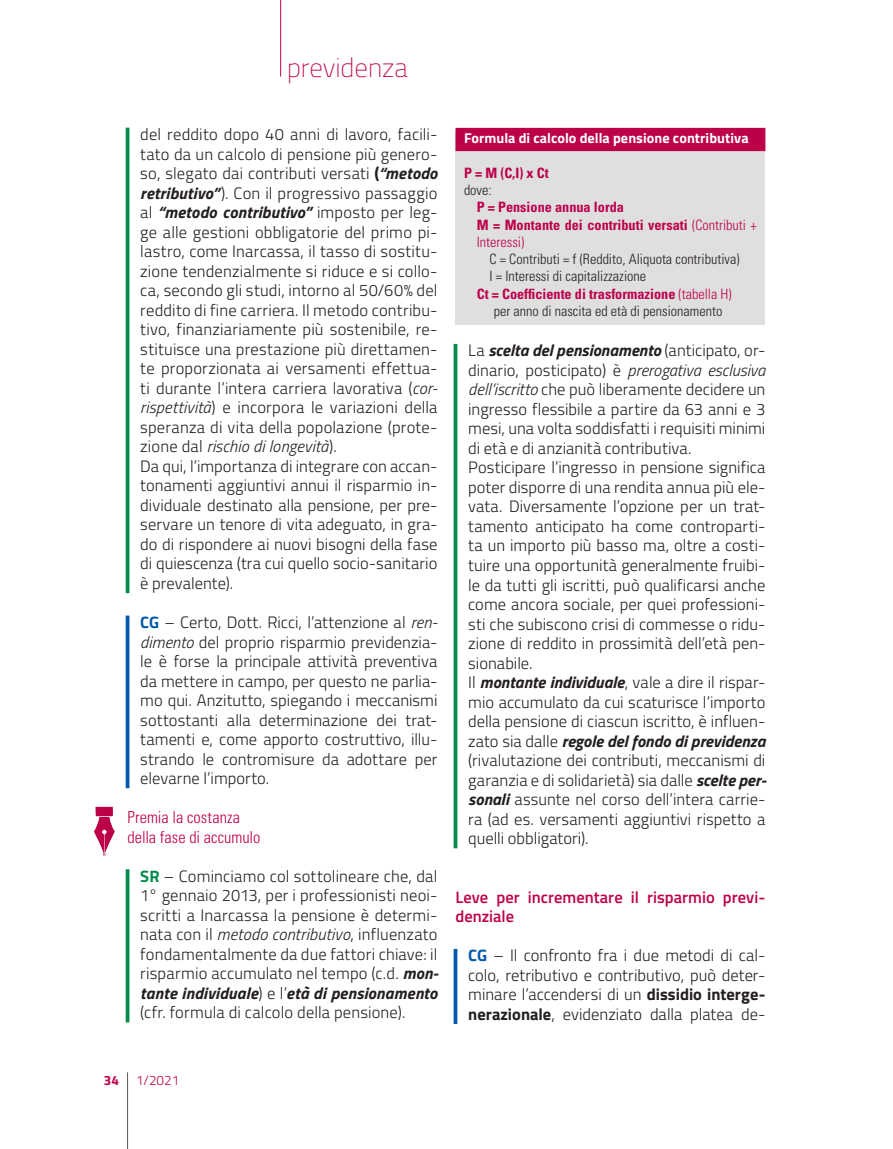
<style>
.page{position:relative;width:893px;height:1149px;background:#fff}
.page>*{position:absolute;margin:0;border:0;box-sizing:border-box;transform-origin:0 0}
.t1{font:100 27px "Titillium";color:#bd004a}
.t2{font:300 16.5px/19.5px "Titillium";letter-spacing:.005em;color:#241f1f;text-align:justify}
.t3{font:600 16.5px/19.5px "Titillium";color:#bd004a}
.t4{font:300 condensed 16.5px/19.5px "Univers LT Std";color:#bd004a}
.t5{font:700 condensed 14.25px/17.2px "Univers LT Std";color:#bd004a}
.t6{font:300 condensed 14.25px "Univers LT Std";color:#241f1f}
.t7{font:700 14.25px "Titillium";letter-spacing:.005em;color:#fff}
.t8{font:300 13.5px "Titillium";color:#bd004a}
.t9{font:700 13.5px "Titillium";color:#bd004a}
.s1{font-weight:700}
.s2{font-weight:700;font-style:italic}
.s3{font-style:italic}
.s4{font-weight:700;color:#0059ab}
.s5{font-weight:700;color:#008c4b}
.s6{font-weight:300}
</style>
<div class="page">
<hr style="left:127px;top:1071px;width:1px;height:77px;background:#5a5758">
<hr style="left:280px;top:0;width:1px;height:77px;background:#bd004a">
<hr style="left:126px;top:128px;width:3px;height:465px;background:#008c4b">
<hr style="left:126px;top:615px;width:3px;height:173px;background:#0059ab">
<hr style="left:126px;top:869px;width:3px;height:153px;background:#008c4b">
<hr style="left:454px;top:344px;width:3px;height:504px;background:#008c4b">
<hr style="left:454px;top:948px;width:3px;height:75px;background:#0059ab">
<svg style="left:94px;top:806px;width:21px;height:49px"></svg>
<div style="left:455px;top:133px;width:310px;height:191px;background:#e0dfdf"></div>
<div style="left:455px;top:128px;width:310px;height:23px;background:#bd004a"></div>
<h1 class="t1" style="left:287px;top:48px;width:122px">previdenza</h1>
<p class="t2" style="left:140px;top:124px;width:299px;text-align:left">del reddito dopo 40 anni di lavoro, facili&shy;tato da un calcolo di pensione più genero&shy;so, slegato dai contributi versati <span class="s1">(</span><span class="s2">“metodo retributivo”</span>). Con il progressivo passaggio al <span class="s2">“metodo contributivo”</span> imposto per leg&shy;ge alle gestioni obbligatorie del primo pi&shy;lastro, come Inarcassa, il tasso di sostitu&shy;zione tendenzialmente si riduce e si collo&shy;ca, secondo gli studi, intorno al 50/60% del reddito di fine carriera. Il metodo contribu&shy;tivo, finanziariamente più sostenibile, re&shy;stituisce una prestazione più direttamen&shy;te proporzionata ai versamenti effettua&shy;ti durante l’intera carriera lavorativa (<span class="s3">cor&shy;rispettività</span>) e incorpora le variazioni della speranza di vita della popolazione (prote&shy;zione dal <span class="s3">rischio di longevità</span>).<br>Da qui, l’importanza di integrare con accan&shy;tonamenti aggiuntivi annui il risparmio in&shy;dividuale destinato alla pensione, per pre&shy;servare un tenore di vita adeguato, in gra&shy;do di rispondere ai nuovi bisogni della fase di quiescenza (tra cui quello socio-sanitario è prevalente).</p>
<p class="t2" style="left:140px;top:611px;width:299px"><span class="s4">CG</span> – Certo, Dott. Ricci, l’attenzione al <span class="s3">ren&shy;dimento</span> del proprio risparmio previdenzia&shy;le è forse la principale attività preventiva da mettere in campo, per questo ne parlia&shy;mo qui. Anzitutto, spiegando i meccanismi sottostanti alla determinazione dei trat&shy;tamenti e, come apporto costruttivo, illu&shy;strando le contromisure da adottare per elevarne l’importo.</p>
<p class="t4" style="left:128px;top:807px;width:134px">Premia la costanza della fase di accumulo</p>
<p class="t2" style="left:140px;top:865px;width:300px"><span class="s5">SR</span> – Cominciamo col sottolineare che, dal 1° gennaio 2013, per i professionisti neoi&shy;scritti a Inarcassa la pensione è determi&shy;nata con il <span class="s3">metodo contributivo</span>, influenzato fondamentalmente da due fattori chiave: il risparmio accumulato nel tempo (c.d. <span class="s2">mon&shy;tante individuale</span>) e l’<span class="s2">età di pensionamento </span>(cfr. formula di calcolo della pensione).</p>
<p class="t7" style="left:464px;top:127px;width:286px">Formula di calcolo della pensione contributiva</p>
<p class="t5" style="left:464px;top:164px;width:86px">P = M (C,I) x Ct</p>
<p class="t6" style="left:464px;top:181px;width:29px">dove:</p>
<p class="t5" style="left:477px;top:198px;width:282px">P = Pensione annua lorda<br>M = Montante dei contributi versati <span class="s6">(Contributi +<br>Interessi)</span></p>
<p class="t6" style="left:489px;top:250px;width:252px">C = Contributi = f (Reddito, Aliquota contributiva)</p>
<p class="t6" style="left:489px;top:268px;width:158px">I = Interessi di capitalizzazione</p>
<p class="t5" style="left:477px;top:285px;width:256px">Ct = Coefficiente di trasformazione <span class="s6">(tabella H)</span></p>
<p class="t6" style="left:494px;top:302px;width:230px">per anno di nascita ed età di pensionamento</p>
<p class="t2" style="left:468px;top:340px;width:300px;text-align:left">La <span class="s2">scelta del pensionamento</span> (anticipato, or&shy;dinario, posticipato) è <span class="s3">prerogativa esclusiva dell’iscritto</span> che può liberamente decidere un ingresso flessibile a partire da 63 anni e 3 mesi, una volta soddisfatti i requisiti minimi di età e di anzianità contributiva.<br>Posticipare l’ingresso in pensione significa poter disporre di una rendita annua più ele&shy;vata. Diversamente l’opzione per un trat&shy;tamento anticipato ha come controparti&shy;ta un importo più basso ma, oltre a costi&shy;tuire una opportunità generalmente fruibi&shy;le da tutti gli iscritti, può qualificarsi anche come ancora sociale, per quei professioni&shy;sti che subiscono crisi di commesse o ridu&shy;zione di reddito in prossimità dell’età pen&shy;sionabile.<br>Il <span class="s2">montante individuale</span>, vale a dire il rispar&shy;mio accumulato da cui scaturisce l’importo della pensione di ciascun iscritto, è influen&shy;zato sia dalle <span class="s2">regole del fondo di previdenza </span>(rivalutazione dei contributi, meccanismi di garanzia e di solidarietà) sia dalle <span class="s2">scelte per&shy;sonali</span> assunte nel corso dell’intera carrie&shy;ra (ad es. versamenti aggiuntivi rispetto a quelli obbligatori).</p>
<p class="t3" style="left:455px;top:886px;width:311px">Leve per incrementare il risparmio previ&shy;denziale</p>
<p class="t2" style="left:468px;top:944px;width:299px"><span class="s4">CG</span> – Il confronto fra i due metodi di cal&shy;colo, retributivo e contributivo, può deter&shy;minare l’accendersi di un <span class="s1">dissidio interge&shy;nerazionale</span>, evidenziato dalla platea de-</p>
<p class="t9" style="left:104px;top:1069px;width:17px">34</p>
<p class="t8" style="left:136px;top:1070px;width:45px">1/2021</p>
</div>
